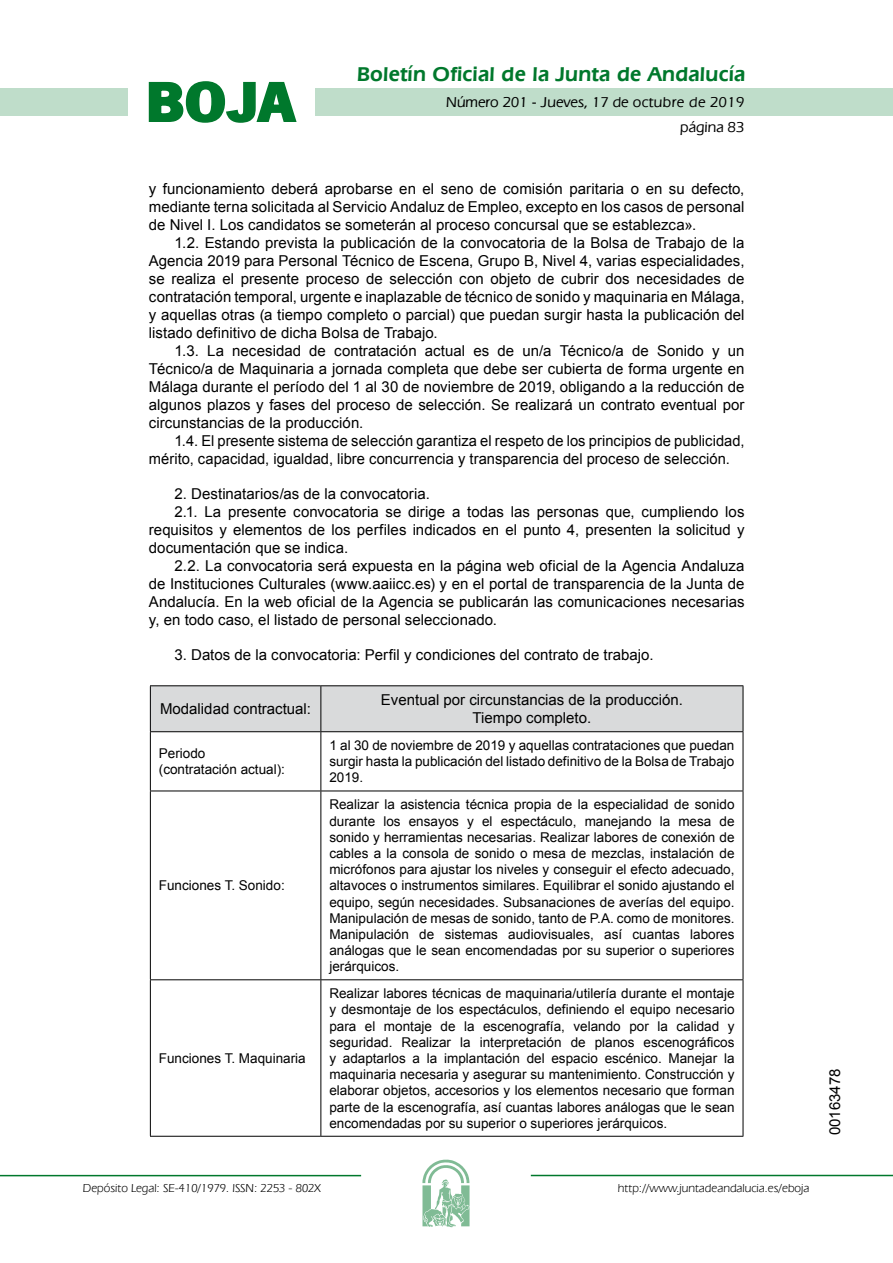
<style>
.page{position:relative;width:893px;height:1263px;background:#fff}
.page>*{position:absolute;margin:0;border:0;box-sizing:border-box;transform-origin:0 0}
.t1{font:700 57.75px "News Got T";color:#00782c;scale:1.14 1}
.t2{font:600 21px "Eras IT Cby BT";letter-spacing:.01em;color:#00782c}
.t3{font:15px/18px "Arial";color:#000;text-align:justify}
.t4{font:500 15px/24.5px "Eras IT Cby BT";color:#000;text-align:right}
.t5{font:13.5px/16.2px "Arial";color:#000;text-align:justify}
.t6{font:12px "Eras IT Cby BT";color:#000}
</style>
<div class="page">
<div style="left:315px;top:88px;width:577px;height:28px;background:#bfddca"></div>
<div style="left:0;top:88px;width:128px;height:28px;background:#bfddca"></div>
<hr style="left:0;top:1175px;width:361px;height:1px;background:#00782c">
<svg style="left:422px;top:1159px;width:47px;height:68px"></svg>
<hr style="left:531px;top:1175px;width:361px;height:1px;background:#00782c">
<svg style="left:148px;top:81px;width:149px;height:42px"></svg>
<div style="left:151px;top:686px;width:591px;height:45px;background:#d9dadb"></div>
<hr style="left:150px;top:685px;width:171px;height:1px;background:#000">
<hr style="left:150px;top:686px;width:1px;height:45px;background:#000">
<hr style="left:321px;top:685px;width:422px;height:1px;background:#000">
<hr style="left:320px;top:686px;width:1px;height:45px;background:#000">
<hr style="left:742px;top:686px;width:1px;height:45px;background:#000">
<hr style="left:150px;top:731px;width:171px;height:1px;background:#000">
<hr style="left:150px;top:732px;width:1px;height:59px;background:#000">
<hr style="left:321px;top:731px;width:422px;height:1px;background:#000">
<hr style="left:320px;top:732px;width:1px;height:59px;background:#000">
<hr style="left:742px;top:732px;width:1px;height:59px;background:#000">
<hr style="left:150px;top:791px;width:171px;height:1px;background:#000">
<hr style="left:150px;top:791px;width:1px;height:188px;background:#000">
<hr style="left:321px;top:791px;width:422px;height:1px;background:#000">
<hr style="left:320px;top:791px;width:1px;height:188px;background:#000">
<hr style="left:742px;top:791px;width:1px;height:188px;background:#000">
<hr style="left:150px;top:979px;width:171px;height:1px;background:#000">
<hr style="left:150px;top:980px;width:1px;height:156px;background:#000">
<hr style="left:321px;top:979px;width:422px;height:1px;background:#000">
<hr style="left:320px;top:980px;width:1px;height:156px;background:#000">
<hr style="left:742px;top:980px;width:1px;height:156px;background:#000">
<hr style="left:150px;top:1136px;width:171px;height:1px;background:#000">
<hr style="left:321px;top:1136px;width:422px;height:1px;background:#000">
<h1 class="t1" style="left:145px;top:68px;width:133px">BOJA</h1>
<h2 class="t2" style="left:357px;top:62px;width:390px">Boletín Oficial de la Junta de Andalucía</h2>
<p class="t4" style="left:446px;top:90px;width:300px">Número 201 - Jueves, 17 de octubre de 2019 página 83</p>
<p class="t3" style="left:149px;top:180px;width:597px">y funcionamiento deberá aprobarse en el seno de comisión paritaria o en su defecto, mediante terna solicitada al Servicio Andaluz de Empleo, excepto en los casos de personal de Nivel I. Los candidatos se someterán al proceso concursal que se establezca».</p>
<p class="t3" style="left:149px;top:234px;width:597px;text-indent:26px">1.2. Estando prevista la publicación de la convocatoria de la Bolsa de Trabajo de la Agencia 2019 para Personal Técnico de Escena, Grupo B, Nivel 4, varias especialidades, se realiza el presente proceso de selección con objeto de cubrir dos necesidades de contratación temporal, urgente e inaplazable de técnico de sonido y maquinaria en Málaga, y aquellas otras (a tiempo completo o parcial) que puedan surgir hasta la publicación del listado definitivo de dicha Bolsa de Trabajo.</p>
<p class="t3" style="left:149px;top:342px;width:597px;text-indent:26px">1.3. La necesidad de contratación actual es de un/a Técnico/a de Sonido y un Técnico/a de Maquinaria a jornada completa que debe ser cubierta de forma urgente en Málaga durante el período del 1 al 30 de noviembre de 2019, obligando a la reducción de algunos plazos y fases del proceso de selección. Se realizará un contrato eventual por circunstancias de la producción.</p>
<p class="t3" style="left:149px;top:432px;width:597px;text-indent:26px">1.4. El presente sistema de selección garantiza el respeto de los principios de publicidad, mérito, capacidad, igualdad, libre concurrencia y transparencia del proceso de selección.</p>
<p class="t3" style="left:174px;top:485px;width:257px">2. Destinatarios/as de la convocatoria.</p>
<p class="t3" style="left:174px;top:503px;width:571px">2.1. La presente convocatoria se dirige a todas las personas que, cumpliendo los</p>
<p class="t3" style="left:149px;top:521px;width:597px">requisitos y elementos de los perfiles indicados en el punto 4, presenten la solicitud y</p>
<p class="t3" style="left:149px;top:539px;width:201px">documentación que se indica.</p>
<p class="t3" style="left:174px;top:557px;width:571px">2.2. La convocatoria será expuesta en la página web oficial de la Agencia Andaluza</p>
<p class="t3" style="left:149px;top:575px;width:597px">de Instituciones Culturales (www.aaiicc.es) y en el portal de transparencia de la Junta de</p>
<p class="t3" style="left:149px;top:593px;width:597px">Andalucía. En la web oficial de la Agencia se publicarán las comunicaciones necesarias</p>
<p class="t3" style="left:149px;top:611px;width:349px">y, en todo caso, el listado de personal seleccionado.</p>
<p class="t3" style="left:174px;top:646px;width:480px">3. Datos de la convocatoria: Perfil y condiciones del contrato de trabajo.</p>
<p class="t3" style="left:160px;top:700px;width:152px">Modalidad contractual:</p>
<p class="t3" style="left:381px;top:691px;width:303px;text-align:center">Eventual por circunstancias de la producción.<br>Tiempo completo.</p>
<p class="t5" style="left:159px;top:745px;width:128px">Periodo (contratación actual):</p>
<p class="t5" style="left:329px;top:737px;width:406px">1 al 30 de noviembre de 2019 y aquellas contrataciones que puedan surgir hasta la publicación del listado definitivo de la Bolsa de Trabajo 2019.</p>
<p class="t5" style="left:159px;top:878px;width:127px">Funciones T. Sonido:</p>
<p class="t5" style="left:159px;top:1050px;width:148px">Funciones T. Maquinaria</p>
<p class="t5" style="left:329px;top:797px;width:406px">Realizar la asistencia técnica propia de la especialidad de sonido durante los ensayos y el espectáculo, manejando la mesa de sonido y herramientas necesarias. Realizar labores de conexión de cables a la consola de sonido o mesa de mezclas, instalación de micrófonos para ajustar los niveles y conseguir el efecto adecuado, altavoces o instrumentos similares. Equilibrar el sonido ajustando el equipo, según necesidades. Subsanaciones de averías del equipo.<br>Manipulación de mesas de sonido, tanto de P.A. como de monitores.<br>Manipulación de sistemas audiovisuales, así cuantas labores análogas que le sean encomendadas por su superior o superiores jerárquicos.</p>
<p class="t5" style="left:329px;top:985px;width:406px">Realizar labores técnicas de maquinaria/utilería durante el montaje y desmontaje de los espectáculos, definiendo el equipo necesario para el montaje de la escenografía, velando por la calidad y seguridad. Realizar la interpretación de planos escenográficos y adaptarlos a la implantación del espacio escénico. Manejar la maquinaria necesaria y asegurar su mantenimiento. Construcción y elaborar objetos, accesorios y los elementos necesario que forman parte de la escenografía, así cuantas labores análogas que le sean encomendadas por su superior o superiores jerárquicos.</p>
<p class="t6" style="left:83px;top:1181px;width:239px">Depósito Legal: SE-410/1979. ISSN: 2253 - 802X</p>
<p class="t6" style="left:618px;top:1181px;width:193px">http://www.juntadeandalucia.es/eboja</p>
<p class="t3" style="left:826px;top:1135px;width:68px;rotate:-90deg">00163478</p>
</div>
